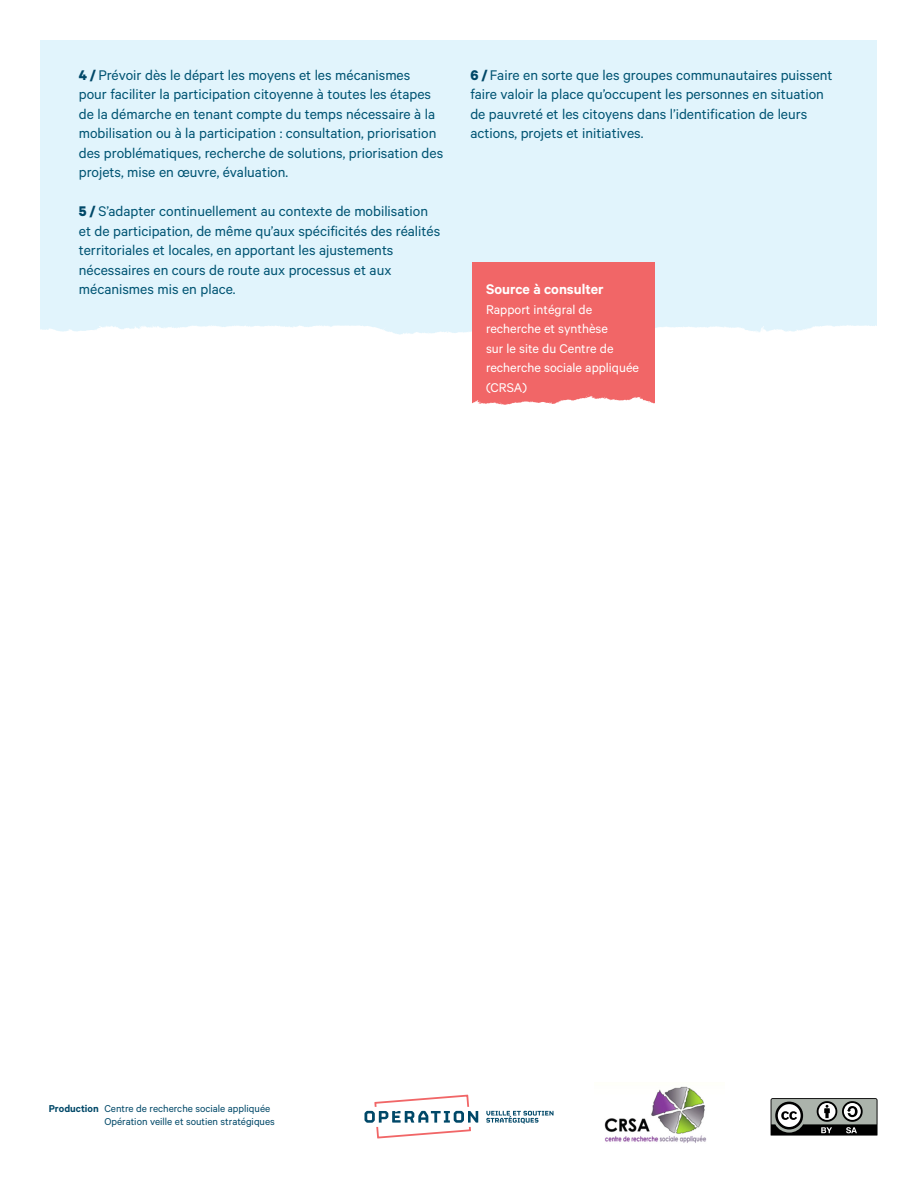
<style>
.page{position:relative;width:918px;height:1188px;background:#fff}
.page>*{position:absolute;margin:0;border:0;box-sizing:border-box;transform-origin:0 0}
.t1{font:15.75px/19.5px "Calibre";color:#005473}
.t2{font:600 15.75px "Calibre";color:#fff}
.t3{font:14.25px/19.5px "Calibre";color:#fff}
.t4{font:11.25px/13.5px "Calibre";color:#004868}
.s1{font-weight:700;color:#004868}
.s2{font-style:inherit}
.s3{font-weight:600}
</style>
<div class="page">
<div style="left:40px;top:40px;width:838px;height:306px;background:#e1f4fc"></div>
<img style="left:40px;top:297px;width:838px;height:49px">
<div style="left:472px;top:262px;width:183px;height:156px;background:#f16667"></div>
<img style="left:472px;top:394px;width:183px;height:24px">
<svg style="left:486px;top:1111px;width:67px;height:13px"></svg>
<svg style="left:364px;top:1095px;width:114px;height:44px"></svg>
<img style="left:604px;top:1086px;width:103px;height:57px">
<svg style="left:771px;top:1098px;width:106px;height:38px;background:#747774"></svg>
<p class="t1" style="left:79px;top:64px;width:366px"><span class="s1">4 /</span> Prévoir dès le départ les moyens et les mécanismes<br>pour faciliter la participation citoyenne à toutes les étapes de la démarche en tenant compte du temps nécessaire à la mobilisation ou à la participation : consultation, priorisation des problématiques, recherche de solutions, priorisation des projets, mise en œuvre, évaluation.</p>
<p class="t1" style="left:79px;top:201px;width:363px"><span class="s1">5 /</span> S’adapter continuellement au contexte de mobilisation et de participation, de même qu’aux spécificités des réalités territoriales et locales, en apportant les ajustements nécessaires en cours de route aux processus et aux mécanismes mis en place.</p>
<p class="t1" style="left:470px;top:64px;width:364px"><span class="s1">6 /</span> Faire en sorte que les groupes communautaires puissent faire valoir la place qu’occupent les personnes en situation de pauvreté et les citoyens dans l’identification de leurs actions, projets et initiatives.</p>
<p class="t2" style="left:486px;top:280px;width:119px">Source à consulter</p>
<p class="t3" style="left:486px;top:299px;width:155px">Rapport intégral de recherche et synthèse<br>sur le site du Centre de recherche sociale appliquée (C<span class="s2">RSA)</span></p>
<p class="t4" style="left:104px;top:1101px;width:172px;text-indent:-56px"><span class="s3">Production</span> Centre de recherche sociale appliquée<br>Opération veille et soutien stratégiques</p>
</div>
